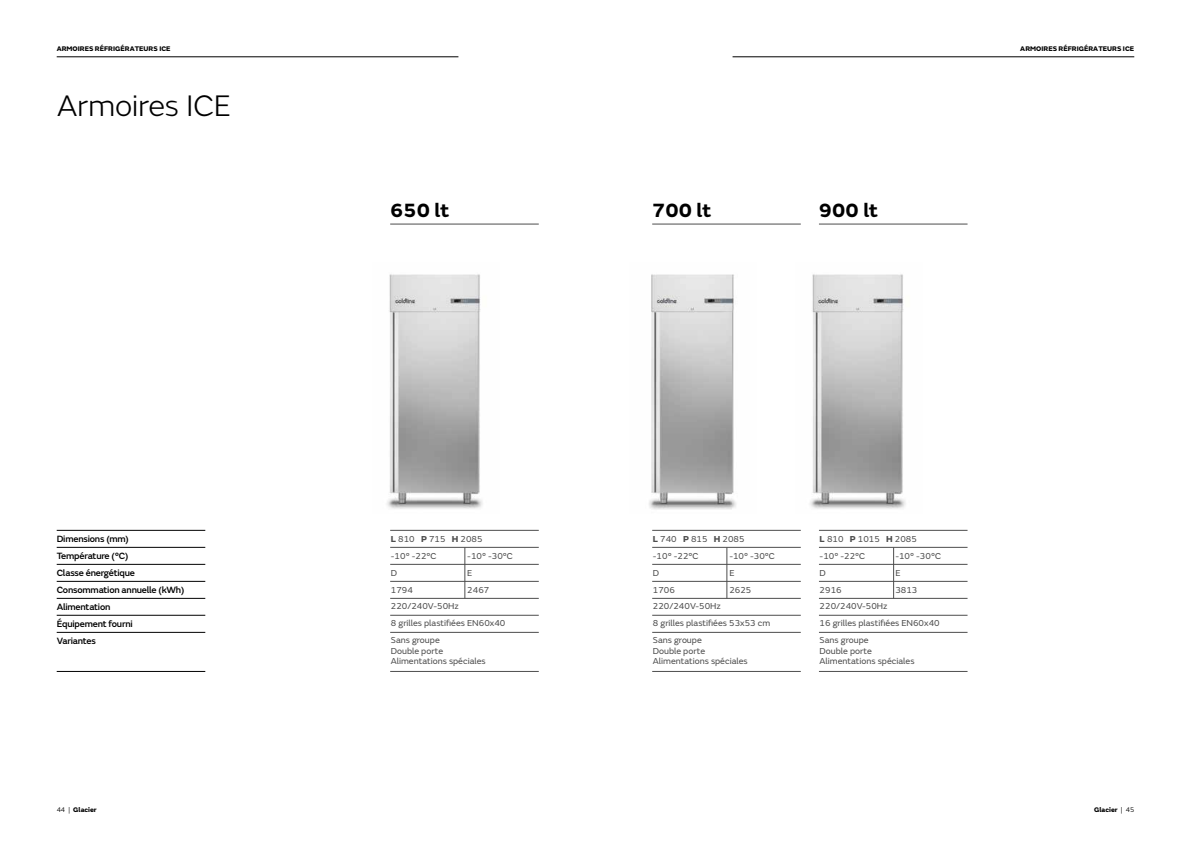
<style>
.page{position:relative;width:1191px;height:842px;background:#fff}
.page>*{position:absolute;margin:0;border:0;box-sizing:border-box;transform-origin:0 0}
.t1{font:300 31px "FS Emeric";letter-spacing:-.01em;color:#000}
.t2{font:700 20px "FS Emeric";color:#000}
.t3{font:500 9.5px/17px "FS Emeric";letter-spacing:-.02em;color:#000}
.t4{font:9px/17px "FS Emeric";color:#4d4d4d}
.t5{font:800 7px "FS Emeric";color:#000}
.s1{font-weight:800}
.s2{font-weight:400}
</style>
<div class="page">
<hr style="left:732px;top:57px;width:402px;height:1px;background:#000">
<hr style="left:57px;top:57px;width:401px;height:1px;background:#000">
<hr style="left:57px;top:530px;width:148px;height:1px;background:#000">
<hr style="left:57px;top:547px;width:148px;height:1px;background:#000">
<hr style="left:57px;top:564px;width:148px;height:1px;background:#000">
<hr style="left:57px;top:598px;width:148px;height:1px;background:#000">
<hr style="left:57px;top:581px;width:148px;height:1px;background:#000">
<hr style="left:390px;top:530px;width:149px;height:1px;background:#4d4d4d">
<hr style="left:652px;top:530px;width:149px;height:1px;background:#4d4d4d">
<hr style="left:390px;top:547px;width:149px;height:1px;background:#4d4d4d">
<hr style="left:652px;top:547px;width:149px;height:1px;background:#4d4d4d">
<hr style="left:390px;top:564px;width:149px;height:1px;background:#4d4d4d">
<hr style="left:652px;top:564px;width:149px;height:1px;background:#4d4d4d">
<hr style="left:390px;top:598px;width:149px;height:1px;background:#4d4d4d">
<hr style="left:652px;top:598px;width:149px;height:1px;background:#4d4d4d">
<hr style="left:390px;top:615px;width:149px;height:1px;background:#4d4d4d">
<hr style="left:652px;top:615px;width:149px;height:1px;background:#4d4d4d">
<hr style="left:390px;top:632px;width:149px;height:1px;background:#4d4d4d">
<hr style="left:652px;top:632px;width:149px;height:1px;background:#4d4d4d">
<hr style="left:390px;top:671px;width:149px;height:1px;background:#4d4d4d">
<hr style="left:652px;top:671px;width:149px;height:1px;background:#4d4d4d">
<hr style="left:390px;top:581px;width:149px;height:1px;background:#4d4d4d">
<hr style="left:652px;top:581px;width:149px;height:1px;background:#4d4d4d">
<hr style="left:465px;top:547px;width:1px;height:51px;background:#4d4d4d">
<hr style="left:726px;top:547px;width:1px;height:51px;background:#4d4d4d">
<hr style="left:819px;top:530px;width:148px;height:1px;background:#4d4d4d">
<hr style="left:819px;top:547px;width:148px;height:1px;background:#4d4d4d">
<hr style="left:819px;top:564px;width:148px;height:1px;background:#4d4d4d">
<hr style="left:819px;top:598px;width:148px;height:1px;background:#4d4d4d">
<hr style="left:819px;top:615px;width:148px;height:1px;background:#4d4d4d">
<hr style="left:819px;top:632px;width:148px;height:1px;background:#4d4d4d">
<hr style="left:819px;top:671px;width:148px;height:1px;background:#4d4d4d">
<hr style="left:819px;top:581px;width:148px;height:1px;background:#4d4d4d">
<hr style="left:893px;top:547px;width:1px;height:51px;background:#4d4d4d">
<hr style="left:57px;top:615px;width:148px;height:1px;background:#000">
<hr style="left:57px;top:632px;width:148px;height:1px;background:#000">
<hr style="left:57px;top:671px;width:148px;height:1px;background:#000">
<hr style="left:390px;top:224px;width:149px;height:1px;background:#4d4d4d">
<hr style="left:652px;top:224px;width:149px;height:1px;background:#4d4d4d">
<hr style="left:819px;top:224px;width:148px;height:1px;background:#4d4d4d">
<img style="left:649px;top:274px;width:87px;height:236px">
<img style="left:810px;top:274px;width:96px;height:235px">
<img style="left:387px;top:274px;width:96px;height:235px">
<p class="t5" style="left:57px;top:43px;width:115px">ARMOIRES RÉFRIGÉRATEURS ICE</p>
<p class="t5" style="left:1020px;top:43px;width:115px">ARMOIRES RÉFRIGÉRATEURS ICE</p>
<h1 class="t1" style="left:57px;top:84px;width:176px">Armoires ICE</h1>
<h2 class="t2" style="left:390px;top:194px;width:61px">650 lt</h2>
<h2 class="t2" style="left:652px;top:194px;width:61px">700 lt</h2>
<h2 class="t2" style="left:819px;top:194px;width:61px">900 lt</h2>
<p class="t3" style="left:57px;top:529px;width:129px">Dimensions (mm)<br>Température (°C)<br>Classe énergétique<br>Consommation annuelle (kWh)<br>Alimentation<br>Équipement fourni<br>Variantes</p>
<p class="t4" style="left:391px;top:530px;width:93px"><span class="s1">L</span> 810 <span class="s1">P</span> 715 <span class="s1">H</span> 2085</p>
<p class="t4" style="left:653px;top:530px;width:93px"><span class="s1">L</span> 740 <span class="s1">P</span> 815 <span class="s1">H</span> 2085</p>
<p class="t4" style="left:391px;top:547px;width:47px">-10° -22°C<br>D<br>1794</p>
<p class="t4" style="left:653px;top:547px;width:47px">-10° -22°C<br>D<br>1706</p>
<p class="t4" style="left:467px;top:547px;width:47px">-10° -30°C<br>E<br>2467</p>
<p class="t4" style="left:729px;top:547px;width:47px">-10° -30°C<br>E<br>2625</p>
<p class="t4" style="left:391px;top:597px;width:116px">220/240V-50Hz<br>8 grilles plastifiées EN60x40<br>Sans groupe</p>
<p class="t4" style="left:391px;top:645px;width:96px;line-height:10.5px">Double porte<br>Alimentations spéciales</p>
<p class="t4" style="left:653px;top:597px;width:119px">220/240V-50Hz<br>8 grilles plastifiées 53x53 cm<br>Sans groupe</p>
<p class="t4" style="left:653px;top:645px;width:96px;line-height:10.5px">Double porte<br>Alimentations spéciales</p>
<p class="t4" style="left:819px;top:530px;width:99px"><span class="s1">L</span> 810 <span class="s1">P</span> 1015 <span class="s1">H</span> 2085</p>
<p class="t4" style="left:819px;top:547px;width:47px">-10° -22°C<br>D<br>2916</p>
<p class="t4" style="left:895px;top:547px;width:47px">-10° -30°C<br>E<br>3813</p>
<p class="t4" style="left:819px;top:597px;width:122px">220/240V-50Hz<br>16 grilles plastifiées EN60x40<br>Sans groupe</p>
<p class="t4" style="left:819px;top:645px;width:96px;line-height:10.5px">Double porte<br>Alimentations spéciales</p>
<p class="t5" style="left:57px;top:804px;width:42px"><span class="s2">44 |</span> Glacier</p>
<p class="t5" style="left:1094px;top:804px;width:42px">Glacier <span class="s2">| 45</span></p>
</div>
